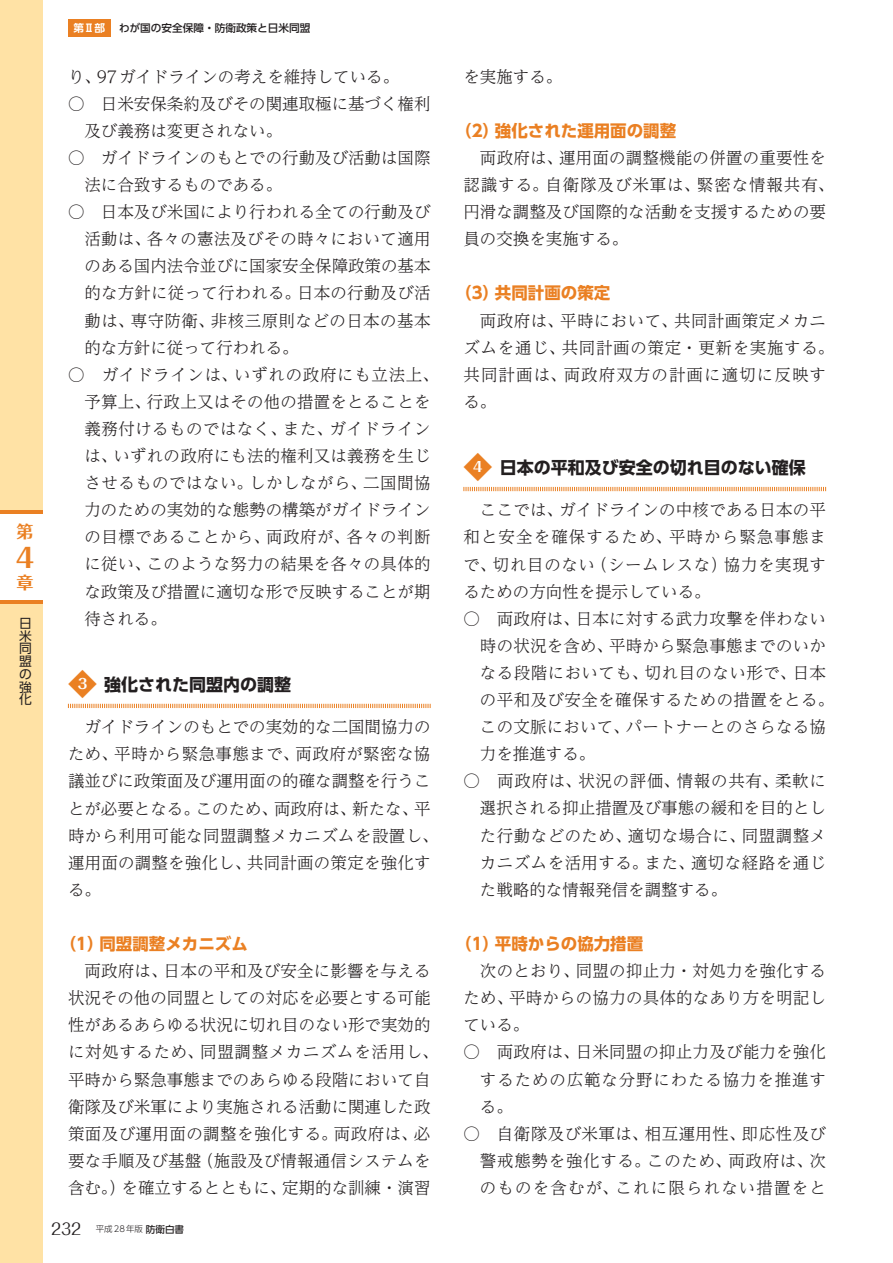
<style>
.page{position:relative;width:893px;height:1263px;background:#fff}
.page>*{position:absolute;margin:0;border:0;box-sizing:border-box;transform-origin:0 0}
.t1{font:700 26.55px "Folk Pro";color:#ea8023}
.t2{font:700 16.95px "UD Shin Go Pr 6 N";color:#231f20}
.t3{font:700 16.95px "Folk Pro";color:#ea8023}
.t4{font:300 16.5px/27.2px "UD Reimin Pr 6 N";letter-spacing:.015em;color:#231f20}
.t5{font:300 16.5px/27.2px "UD Reimin Pr 6 N";letter-spacing:.04em;color:#231f20}
.t6{font:700 16.5px "UD Shin Go Pr 6 N";color:#ea8023}
.t7{font:300 16.5px "UD Reimin Pr 6 N";letter-spacing:.045em;color:#231f20}
.t8{font:300 16.5px "UD Reimin Pr 6 N";letter-spacing:.065em;color:#231f20}
.t9{font:300 16.5px "UD Reimin Pr 6 N";letter-spacing:.055em;color:#231f20}
.t10{font:300 16.5px "UD Reimin Pr 6 N";letter-spacing:.07em;color:#231f20}
.t11{font:12.75px/12.8px "UD Shin Go Pr 6 N";color:#231f20;text-align:justify}
.t12{font:500 10.65px "UD Shin Go Pr 6 N";color:#231f20}
.t13{font:700 10.65px "UD Shin Go Pr 6 N De";color:#fff}
.t14{font:300 8.55px "UD Shin Go Pr 6 N";color:#231f20}
.s1{font-size:28.95px;color:#ea8023}
.s2{font-family:"Folk Pro";font-size:13.8px;color:#fff}
.s3{font-family:"Folk Pro";font-weight:400;font-size:15.9px}
.s4{font-weight:500;font-size:9.6px}
</style>
<div class="page">
<svg style="left:68px;top:704px;width:363px;height:4px"></svg>
<svg style="left:463px;top:487px;width:363px;height:4px"></svg>
<div style="left:68px;top:19px;width:43px;height:17px;background:#ea8023"></div>
<div style="left:0;top:0;width:43px;height:1263px;background:#ffe2a5"></div>
<hr style="left:0;top:510px;width:43px;height:4px;background:#ea8023">
<hr style="left:0;top:600px;width:43px;height:4px;background:#ea8023">
<div style="left:0;top:514px;width:43px;height:86px;background:#fff"></div>
<p class="t3" style="left:16px;top:517px;width:18px">第</p>
<h1 class="t1" style="left:12px;top:535px;width:23px">４</h1>
<p class="t3" style="left:16px;top:568px;width:18px">章</p>
<p class="t11" style="left:19px;top:616px;width:14px">日米同盟の強化</p>
<p class="t13" style="left:73px;top:19px;width:33px">第Ⅱ部</p>
<p class="t12" style="left:119px;top:19px;width:193px">わが国の安全保障・防衛政策と日米同盟</p>
<p class="t4" style="left:68px;top:62px;width:333px">り、97ガイドラインの考えを維持している。</p>
<p class="t4" style="left:68px;top:89px;width:364px">○　日米安保条約及びその関連取極に基づく権利</p>
<p class="t4" style="left:85px;top:116px;width:199px">及び義務は変更されない。</p>
<p class="t4" style="left:68px;top:143px;width:364px">○　ガイドラインのもとでの行動及び活動は国際</p>
<p class="t4" style="left:85px;top:171px;width:199px">法に合致するものである。</p>
<p class="t4" style="left:68px;top:198px;width:364px">○　日本及び米国により行われる全ての行動及び</p>
<p class="t4" style="left:85px;top:225px;width:347px">活動は、各々の憲法及びその時々において適用</p>
<p class="t4" style="left:85px;top:252px;width:348px">のある国内法令並びに国家安全保障政策の基本</p>
<p class="t4" style="left:85px;top:279px;width:347px">的な方針に従って行われる。日本の行動及び活</p>
<p class="t4" style="left:85px;top:306px;width:348px">動は、専守防衛、非核三原則などの日本の基本</p>
<p class="t4" style="left:85px;top:333px;width:216px">的な方針に従って行われる。</p>
<p class="t5" style="left:68px;top:360px;width:372px">○　ガイドラインは、いずれの政府にも立法上、</p>
<p class="t4" style="left:85px;top:387px;width:347px">予算上、行政上又はその他の措置をとることを</p>
<p class="t4" style="left:85px;top:414px;width:348px">義務付けるものではなく、また、ガイドライン</p>
<p class="t4" style="left:85px;top:442px;width:347px">は、いずれの政府にも法的権利又は義務を生じ</p>
<p class="t4" style="left:85px;top:469px;width:348px">させるものではない。しかしながら、二国間協</p>
<p class="t4" style="left:85px;top:496px;width:348px">力のための実効的な態勢の構築がガイドライン</p>
<p class="t4" style="left:85px;top:523px;width:348px">の目標であることから、両政府が、各々の判断</p>
<p class="t4" style="left:85px;top:550px;width:347px">に従い、このような努力の結果を各々の具体的</p>
<p class="t4" style="left:85px;top:577px;width:348px">な政策及び措置に適切な形で反映することが期</p>
<p class="t4" style="left:85px;top:604px;width:84px">待される。</p>
<p class="t2" style="left:68px;top:670px;width:225px"><span class="s1">◆</span><span class="s2">3</span>　強化された同盟内の調整</p>
<p class="t4" style="left:68px;top:713px;width:372px;text-indent:16px">ガイドラインのもとでの実効的な二国間協力のため、平時から緊急事態まで、両政府が緊密な協議並びに政策面及び運用面の的確な調整を行うことが必要となる。このため、両政府は、新たな、平時から利用可能な同盟調整メカニズムを設置し、運用面の調整を強化し、共同計画の策定を強化する。</p>
<p class="t6" style="left:60px;top:930px;width:189px">（1）同盟調整メカニズム</p>
<p class="t4" style="left:68px;top:957px;width:372px;text-align:center">両政府は、日本の平和及び安全に影響を与える<br>状況その他の同盟としての対応を必要とする可能性があるあらゆる状況に切れ目のない形で実効的に対処するため、同盟調整メカニズムを活用し、平時から緊急事態までのあらゆる段階において自衛隊及び米軍により実施される活動に関連した政策面及び運用面の調整を強化する。両政府は、必要な手順及び基盤（施設及び情報通信システムを含む。）を確立するとともに、定期的な訓練・演習</p>
<p class="t14" style="left:51px;top:1222px;width:135px"><span class="s3">232</span> 平成28年版 <span class="s4">防衛白書</span></p>
<p class="t4" style="left:463px;top:62px;width:100px">を実施する。</p>
<p class="t6" style="left:455px;top:117px;width:222px">（2）強化された運用面の調整</p>
<p class="t4" style="left:463px;top:143px;width:372px;text-indent:16px">両政府は、運用面の調整機能の併置の重要性を認識する。自衛隊及び米軍は、緊密な情報共有、円滑な調整及び国際的な活動を支援するための要員の交換を実施する。</p>
<p class="t6" style="left:455px;top:280px;width:157px">（3）共同計画の策定</p>
<p class="t5" style="left:463px;top:306px;width:372px;text-indent:16px">両政府は、平時において、共同計画策定メカニズムを通じ、共同計画の策定・更新を実施する。共同計画は、両政府双方の計画に適切に反映する。</p>
<p class="t2" style="left:463px;top:453px;width:344px"><span class="s1">◆</span><span class="s2">4</span>　日本の平和及び安全の切れ目のない確保</p>
<p class="t4" style="left:480px;top:496px;width:347px">ここでは、ガイドラインの中核である日本の平</p>
<p class="t8" style="left:463px;top:524px;width:364px">和と安全を確保するため、平時から緊急事態ま</p>
<p class="t5" style="left:463px;top:550px;width:364px">で、切れ目のない（シームレスな）協力を実現す</p>
<p class="t4" style="left:463px;top:577px;width:249px">るための方向性を提示している。</p>
<p class="t4" style="left:463px;top:604px;width:364px">○　両政府は、日本に対する武力攻撃を伴わない</p>
<p class="t4" style="left:480px;top:631px;width:347px">時の状況を含め、平時から緊急事態までのいか</p>
<p class="t4" style="left:480px;top:658px;width:348px">なる段階においても、切れ目のない形で、日本</p>
<p class="t4" style="left:480px;top:686px;width:356px">の平和及び安全を確保するための措置をとる。</p>
<p class="t4" style="left:480px;top:713px;width:347px">この文脈において、パートナーとのさらなる協</p>
<p class="t4" style="left:480px;top:740px;width:117px">力を推進する。</p>
<p class="t7" style="left:463px;top:768px;width:364px">○　両政府は、状況の評価、情報の共有、柔軟に</p>
<p class="t4" style="left:480px;top:794px;width:348px">選択される抑止措置及び事態の緩和を目的とし</p>
<p class="t4" style="left:480px;top:821px;width:348px">た行動などのため、適切な場合に、同盟調整メ</p>
<p class="t4" style="left:480px;top:848px;width:348px">カニズムを活用する。また、適切な経路を通じ</p>
<p class="t4" style="left:480px;top:875px;width:249px">た戦略的な情報発信を調整する。</p>
<p class="t6" style="left:455px;top:930px;width:189px">（1）平時からの協力措置</p>
<p class="t4" style="left:480px;top:957px;width:348px">次のとおり、同盟の抑止力・対処力を強化する</p>
<p class="t4" style="left:463px;top:984px;width:364px">ため、平時からの協力の具体的なあり方を明記し</p>
<p class="t4" style="left:463px;top:1011px;width:67px">ている。</p>
<p class="t4" style="left:463px;top:1038px;width:364px">○　両政府は、日米同盟の抑止力及び能力を強化</p>
<p class="t9" style="left:480px;top:1066px;width:348px">するための広範な分野にわたる協力を推進す</p>
<p class="t4" style="left:480px;top:1092px;width:34px">る。</p>
<p class="t4" style="left:463px;top:1119px;width:364px">○　自衛隊及び米軍は、相互運用性、即応性及び</p>
<p class="t7" style="left:480px;top:1147px;width:347px">警戒態勢を強化する。このため、両政府は、次</p>
<p class="t10" style="left:480px;top:1174px;width:347px">のものを含むが、これに限られない措置をと</p>
</div>
